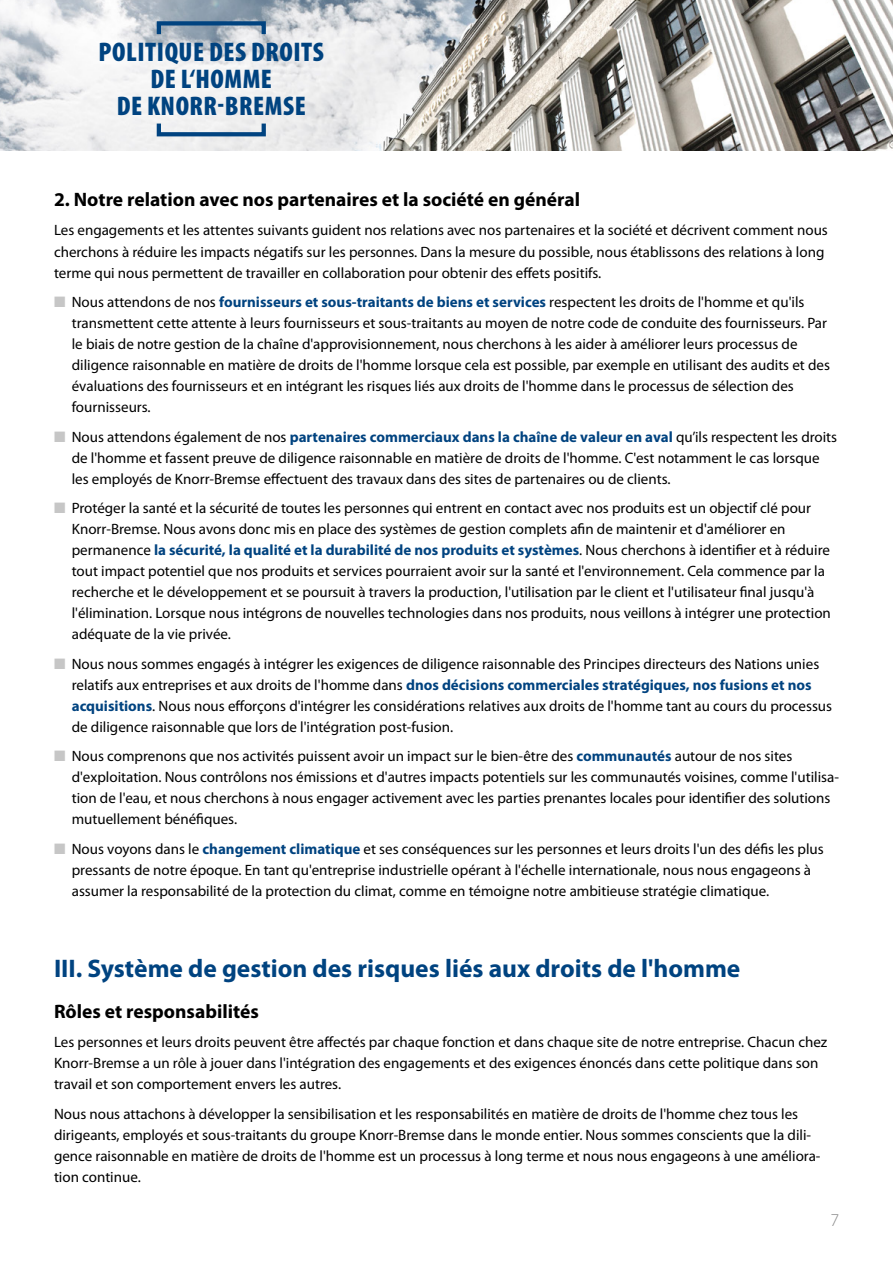
<style>
.page{position:relative;width:893px;height:1263px;background:#fff}
.page>*{position:absolute;margin:0;border:0;box-sizing:border-box;transform-origin:0 0}
.t1{font:900 condensed 27px/27px "Myriad Pro";letter-spacing:.02em;color:#004380;text-align:center}
.t2{font:700 25.5px "Myriad Pro";color:#004380}
.t3{font:700 19.5px "Myriad Pro";color:#000}
.t4{font:300 18px "Myriad Pro";color:#878787}
.t5{font:15px/21px "Myriad Pro";color:#000}
.s1{color:#c6c6c6}
.s2{font-weight:700;color:#004380}
</style>
<div class="page">
<img style="left:0;top:0;width:893px;height:151px">
<div style="left:157px;top:121px;width:109px;height:15px;border:4px solid #004380"></div>
<div style="left:157px;top:21px;width:109px;height:15px;border:4px solid #004380"></div>
<h1 class="t1" style="left:99px;top:39px;width:227px">POLITIQUE DES DROITS<br>DE L‘HOMME<br>DE KNORR-BREMSE</h1>
<h3 class="t3" style="left:54px;top:188px;width:528px">2. Notre relation avec nos partenaires et la société en général</h3>
<p class="t5" style="left:54px;top:220px;width:775px">Les engagements et les attentes suivants guident nos relations avec nos partenaires et la société et décrivent comment nous cherchons à réduire les impacts négatifs sur les personnes. Dans la mesure du possible, nous établissons des relations à long terme qui nous permettent de travailler en collaboration pour obtenir des effets positifs.</p>
<p class="t5" style="left:72px;top:292px;width:760px;text-indent:-18px"><span class="s1">■</span> Nous attendons de nos <span class="s2">fournisseurs et sous-traitants de biens et services</span> respectent les droits de l'homme et qu'ils transmettent cette attente à leurs fournisseurs et sous-traitants au moyen de notre code de conduite des fournisseurs. Par le biais de notre gestion de la chaîne d'approvisionnement, nous cherchons à les aider à améliorer leurs processus de diligence raisonnable en matière de droits de l'homme lorsque cela est possible, par exemple en utilisant des audits et des évaluations des fournisseurs et en intégrant les risques liés aux droits de l'homme dans le processus de sélection des fournisseurs.</p>
<p class="t5" style="left:72px;top:426px;width:767px;text-indent:-18px"><span class="s1">■</span> Nous attendons également de nos <span class="s2">partenaires commerciaux dans la chaîne de valeur en aval</span> qu’ils respectent les droits de l'homme et fassent preuve de diligence raisonnable en matière de droits de l'homme. C'est notamment le cas lorsque les employés de Knorr-Bremse effectuent des travaux dans des sites de partenaires ou de clients.</p>
<p class="t5" style="left:72px;top:498px;width:761px;text-indent:-18px"><span class="s1">■</span> Protéger la santé et la sécurité de toutes les personnes qui entrent en contact avec nos produits est un objectif clé pour Knorr-Bremse. Nous avons donc mis en place des systèmes de gestion complets afin de maintenir et d'améliorer en permanence <span class="s2">la sécurité, la qualité et la durabilité de nos produits et systèmes</span>. Nous cherchons à identifier et à réduire tout impact potentiel que nos produits et services pourraient avoir sur la santé et l'environnement. Cela commence par la recherche et le développement et se poursuit à travers la production, l'utilisation par le client et l'utilisateur final jusqu'à l'élimination. Lorsque nous intégrons de nouvelles technologies dans nos produits, nous veillons à intégrer une protection adéquate de la vie privée.</p>
<p class="t5" style="left:72px;top:653px;width:762px;text-indent:-18px"><span class="s1">■</span> Nous nous sommes engagés à intégrer les exigences de diligence raisonnable des Principes directeurs des Nations unies relatifs aux entreprises et aux droits de l'homme dans <span class="s2">dnos décisions commerciales stratégiques, nos fusions et nos acquisitions</span>. Nous nous efforçons d'intégrer les considérations relatives aux droits de l'homme tant au cours du processus de diligence raisonnable que lors de l'intégration post-fusion.</p>
<p class="t5" style="left:72px;top:746px;width:769px;text-indent:-18px"><span class="s1">■</span> Nous comprenons que nos activités puissent avoir un impact sur le bien-être des <span class="s2">communautés</span> autour de nos sites d'exploitation. Nous contrôlons nos émissions et d'autres impacts potentiels sur les communautés voisines, comme l'utilisa&shy;tion de l'eau, et nous cherchons à nous engager activement avec les parties prenantes locales pour identifier des solutions mutuellement bénéfiques.</p>
<p class="t5" style="left:72px;top:838px;width:753px;text-indent:-18px"><span class="s1">■</span> Nous voyons dans le <span class="s2">changement climatique</span> et ses conséquences sur les personnes et leurs droits l'un des défis les plus pressants de notre époque. En tant qu'entreprise industrielle opérant à l'échelle internationale, nous nous engageons à assumer la responsabilité de la protection du climat, comme en témoigne notre ambitieuse stratégie climatique.</p>
<h2 class="t2" style="left:54px;top:954px;width:688px">III. Système de gestion des risques liés aux droits de l'homme</h2>
<h3 class="t3" style="left:54px;top:1000px;width:206px">Rôles et responsabilités</h3>
<p class="t5" style="left:54px;top:1032px;width:775px">Les personnes et leurs droits peuvent être affectés par chaque fonction et dans chaque site de notre entreprise. Chacun chez<br>Knorr-Bremse a un rôle à jouer dans l'intégration des engagements et des exigences énoncés dans cette politique dans son travail et son comportement envers les autres.</p>
<p class="t5" style="left:54px;top:1103px;width:768px">Nous nous attachons à développer la sensibilisation et les responsabilités en matière de droits de l'homme chez tous les dirigeants, employés et sous-traitants du groupe Knorr-Bremse dans le monde entier. Nous sommes conscients que la dili&shy;gence raisonnable en matière de droits de l'homme est un processus à long terme et nous nous engageons à une améliora&shy;tion continue.</p>
<p class="t4" style="left:831px;top:1210px;width:10px">7</p>
</div>
